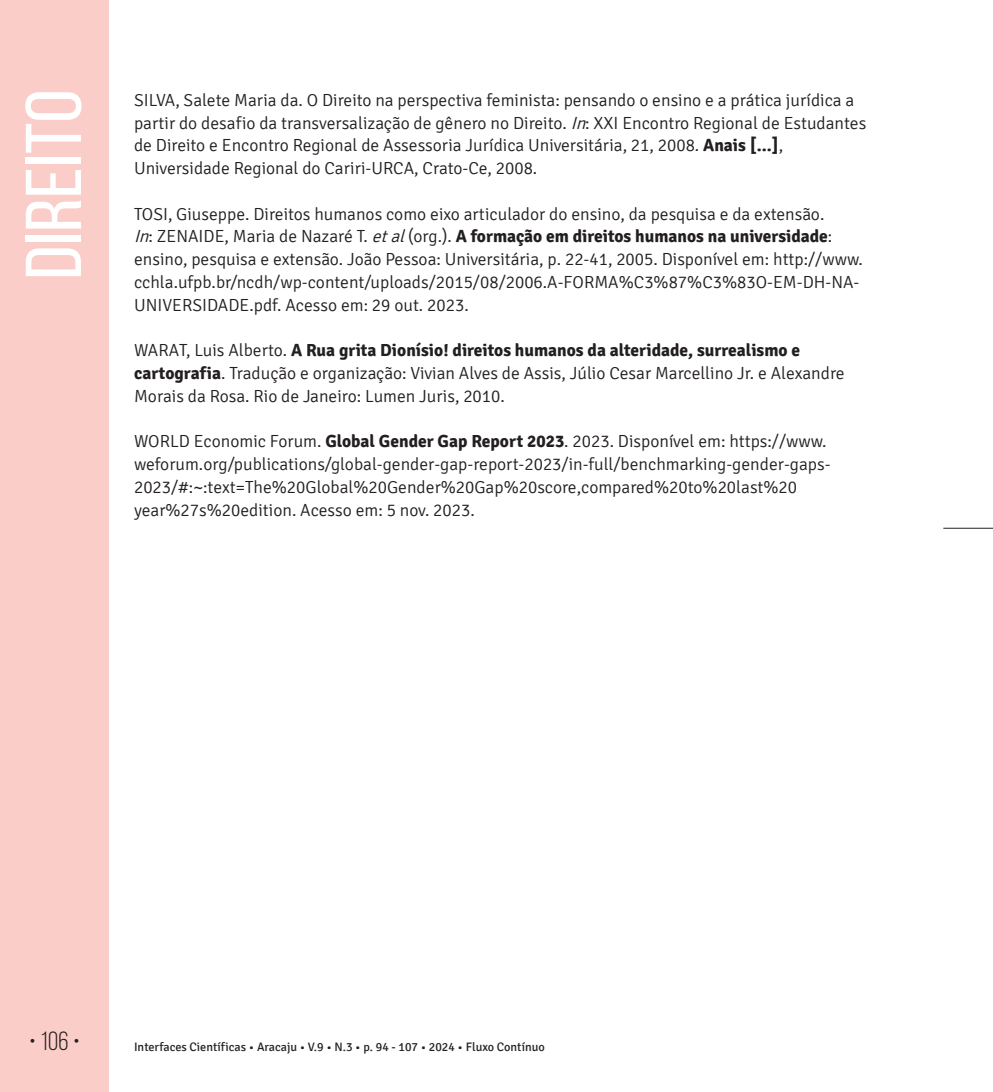
<style>
.page{position:relative;width:993px;height:1092px;background:#fff}
.page>*{position:absolute;margin:0;border:0;box-sizing:border-box;transform-origin:0 0}
.t1{font:78.75px "Bebas Neue";color:#fff;scale:1.09 1}
.t2{font:26.25px "Bebas Neue";color:#231f20}
.TEXTO{font:300 17.5px/22.8px "Signika";color:#231f20}
.t3{font:12.25px "Signika";color:#231f20}
.s1{font-style:italic}
.s2{font-weight:700}
</style>
<div class="page">
<div style="left:0;top:0;width:109px;height:1091px;background:#fbcdc8"></div>
<hr style="left:943px;top:528px;width:49px;height:1px;background:#231f20">
<h1 class="t1" style="left:11px;top:279px;width:176px;rotate:-90deg">Direito</h1>
<p class="TEXTO" style="left:134px;top:89px;width:733px">SILVA, Salete Maria da. O Direito na perspectiva feminista: pensando o ensino e a prática jurídica a partir do desafio da transversalização de gênero no Direito. <span class="s1">In</span>: XXI Encontro Regional de Estudantes de Direito e Encontro Regional de Assessoria Jurídica Universitária, 21, 2008. <span class="s2">Anais [...]</span>, Universidade Regional do Cariri-URCA, Crato-Ce, 2008.</p>
<p class="TEXTO" style="left:134px;top:203px;width:730px">TOSI, Giuseppe. Direitos humanos como eixo articulador do ensino, da pesquisa e da extensão.<br><span class="s1">In</span>: ZENAIDE, Maria de Nazaré T. <span class="s1">etal</span>(org.). <span class="s2">A formação em direitos humanos na universidade</span>: ensino, pesquisa e extensão. João Pessoa: Universitária, p. 22-41, 2005. Disponível em: http://www. cchla.ufpb.br/ncdh/wp-content/uploads/2015/08/2006.A-FORMA%C3%87%C3%83O-EM-DH-NA-UNIVERSIDADE.pdf. Acesso em: 29 out. 2023.</p>
<p class="TEXTO" style="left:134px;top:339px;width:711px">WARAT, Luis Alberto. <span class="s2">A Rua grita Dionísio! direitos humanos da alteridade, surrealismo e cartografia</span>. Tradução e organização: Vivian Alves de Assis, Júlio Cesar Marcellino Jr. e Alexandre<br>Morais da Rosa. Rio de Janeiro: Lumen Juris, 2010.</p>
<p class="TEXTO" style="left:134px;top:430px;width:697px">WORLD Economic Forum. <span class="s2">Global Gender Gap Report 2023</span>. 2023. Disponível em: https://www. weforum.org/publications/global-gender-gap-report-2023/in-full/benchmarking-gender-gaps-2023/#:~:text=The%20Global%20Gender%20Gap%20score,compared%20to%20last%20 year%27s%20edition. Acesso em: 5 nov. 2023.</p>
<h2 class="t2" style="left:29px;top:1026px;width:52px">• 106 •</h2>
<p class="t3" style="left:134px;top:1040px;width:412px">Interfaces Científicas • Aracaju • V.9 • N.3 • p. 94 - 107 • 2024 • Fluxo Contínuo</p>
</div>
